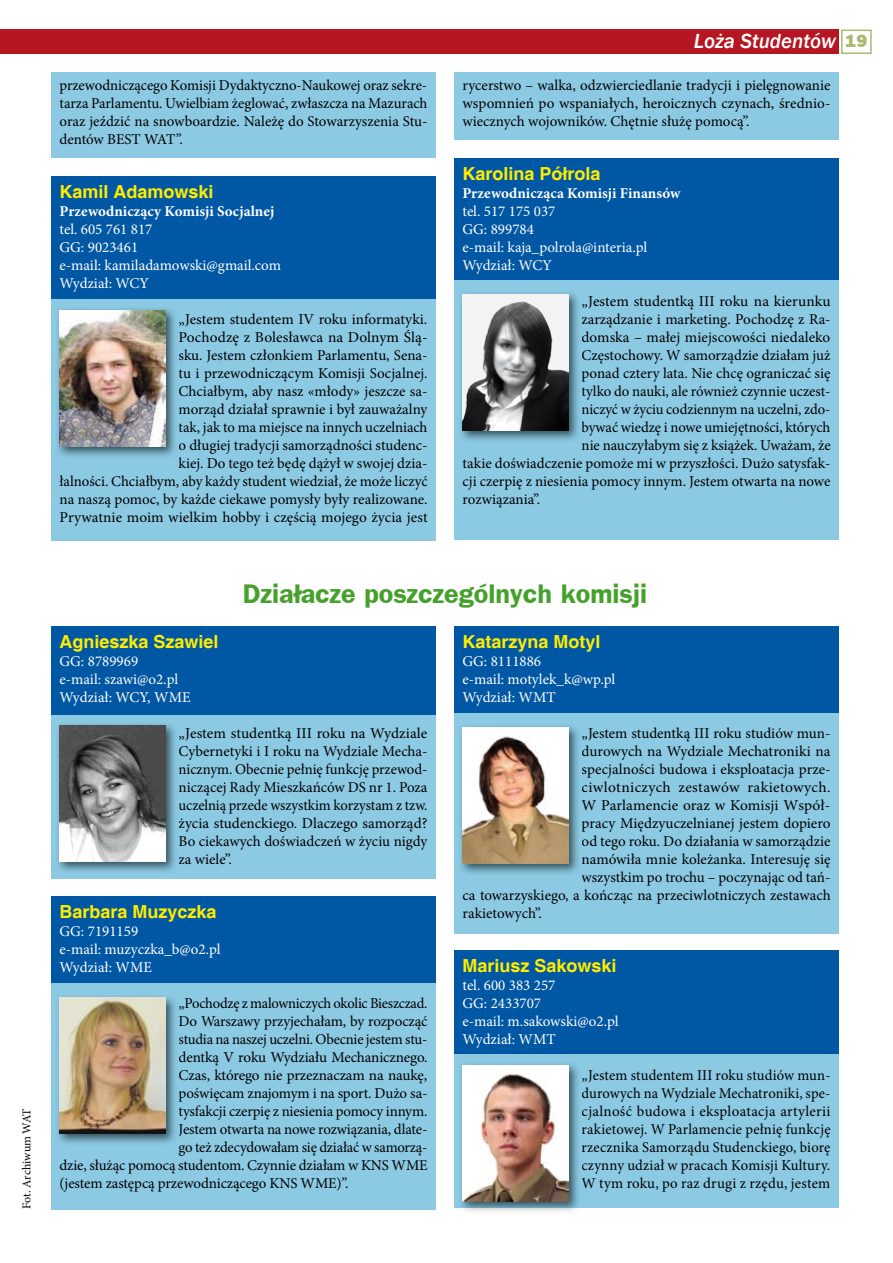
<style>
.page{position:relative;width:893px;height:1263px;background:#fff}
.page>*{position:absolute;margin:0;border:0;box-sizing:border-box;transform-origin:0 0}
.t1{font:700 27px "Frankfurt Gothic";color:#45a12b}
.t2{font:italic 500 21px "Franklin Gothic";color:#fff}
.t3{font:700 18px "Helvetica";color:#ffed00}
.t4{font:15px/18px "Minion Pro";color:#000;text-align:justify}
.t5{font:15px/18px "Minion Pro";color:#fff}
.t6{font:700 15px "Minion Pro";letter-spacing:-.005em;color:#fff}
.t7{font:15px "Minion Pro";letter-spacing:.025em;color:#000}
.t8{font:12px "Minion Pro";letter-spacing:-.01em;color:#000}
.s1{font-family:"Frankfurt Gothic";font-weight:800;font-style:normal;font-size:18px;color:#aab970}
</style>
<div class="page">
<div style="left:51px;top:626px;width:385px;height:35px;background:#0057a3"></div>
<div style="left:51px;top:644px;width:385px;height:35px;background:#0057a3"></div>
<div style="left:51px;top:662px;width:385px;height:35px;background:#0057a3"></div>
<div style="left:51px;top:680px;width:385px;height:35px;background:#0057a3"></div>
<div style="left:51px;top:715px;width:385px;height:163px;background:#8ccae4"></div>
<div style="left:51px;top:896px;width:385px;height:35px;background:#0057a3"></div>
<div style="left:51px;top:914px;width:385px;height:35px;background:#0057a3"></div>
<div style="left:51px;top:932px;width:385px;height:35px;background:#0057a3"></div>
<div style="left:51px;top:950px;width:385px;height:35px;background:#0057a3"></div>
<div style="left:51px;top:983px;width:385px;height:227px;background:#8ccae4"></div>
<div style="left:454px;top:626px;width:385px;height:35px;background:#0057a3"></div>
<div style="left:454px;top:644px;width:385px;height:35px;background:#0057a3"></div>
<div style="left:454px;top:662px;width:385px;height:35px;background:#0057a3"></div>
<div style="left:454px;top:680px;width:385px;height:35px;background:#0057a3"></div>
<div style="left:454px;top:713px;width:385px;height:221px;background:#8ccae4"></div>
<div style="left:454px;top:950px;width:385px;height:35px;background:#0057a3"></div>
<div style="left:454px;top:968px;width:385px;height:35px;background:#0057a3"></div>
<div style="left:454px;top:986px;width:385px;height:35px;background:#0057a3"></div>
<div style="left:454px;top:1004px;width:385px;height:35px;background:#0057a3"></div>
<div style="left:454px;top:1022px;width:385px;height:35px;background:#0057a3"></div>
<div style="left:454px;top:1055px;width:385px;height:153px;background:#8ccae4"></div>
<div style="left:51px;top:72px;width:385px;height:86px;background:#8ccae4"></div>
<div style="left:51px;top:176px;width:385px;height:35px;background:#0057a3"></div>
<div style="left:51px;top:194px;width:385px;height:35px;background:#0057a3"></div>
<div style="left:51px;top:212px;width:385px;height:35px;background:#0057a3"></div>
<div style="left:51px;top:230px;width:385px;height:35px;background:#0057a3"></div>
<div style="left:51px;top:248px;width:385px;height:35px;background:#0057a3"></div>
<div style="left:51px;top:266px;width:385px;height:35px;background:#0057a3"></div>
<div style="left:51px;top:299px;width:385px;height:242px;background:#8ccae4"></div>
<div style="left:454px;top:72px;width:385px;height:68px;background:#8ccae4"></div>
<div style="left:454px;top:158px;width:385px;height:35px;background:#0057a3"></div>
<div style="left:454px;top:176px;width:385px;height:35px;background:#0057a3"></div>
<div style="left:454px;top:194px;width:385px;height:35px;background:#0057a3"></div>
<div style="left:454px;top:212px;width:385px;height:35px;background:#0057a3"></div>
<div style="left:454px;top:230px;width:385px;height:35px;background:#0057a3"></div>
<div style="left:454px;top:248px;width:385px;height:35px;background:#0057a3"></div>
<div style="left:454px;top:280px;width:385px;height:260px;background:#8ccae4"></div>
<img style="left:58px;top:309px;width:117px;height:148px">
<img style="left:60px;top:310px;width:106px;height:136px">
<img style="left:58px;top:997px;width:117px;height:147px">
<img style="left:60px;top:998px;width:106px;height:136px">
<img style="left:461px;top:726px;width:117px;height:148px">
<img style="left:462px;top:727px;width:107px;height:136px">
<img style="left:461px;top:1064px;width:117px;height:148px">
<img style="left:462px;top:1065px;width:107px;height:136px">
<img style="left:461px;top:293px;width:117px;height:148px">
<img style="left:462px;top:294px;width:107px;height:137px">
<img style="left:58px;top:724px;width:117px;height:148px">
<img style="left:60px;top:725px;width:106px;height:136px">
<svg style="left:841px;top:30px;width:31px;height:24px"></svg>
<div style="left:0;top:30px;width:839px;height:24px;background:#b51621"></div>
<p class="t8" style="left:19px;top:1209px;width:102px;rotate:-90deg">Fot. Archiwum WAT</p>
<p class="t4" style="left:60px;top:76px;width:369px">przewodniczącego Komisji Dydaktyczno-Naukowej oraz sekre&shy;tarza Parlamentu. Uwielbiam żeglować, zwłaszcza na Mazurach oraz jeździć na snowboardzie. Należę do Stowarzyszenia Stu&shy;dentów BEST WAT”.</p>
<p class="t3" style="left:60px;top:181px;width:156px">Kamil Adamowski</p>
<p class="t6" style="left:60px;top:201px;width:217px">Przewodniczący Komisji Socjalnej</p>
<p class="t5" style="left:60px;top:220px;width:223px">tel. 605 761 817<br>GG: 9023461<br>e-mail: kamiladamowski@gmail.com<br>Wydział: WCY</p>
<p class="t4" style="left:60px;top:310px;width:370px;text-align:right">„Jestem studentem IV roku informatyki.<br>Pochodzę z Bolesławca na Dolnym Ślą-<br>sku. Jestem członkiem Parlamentu, Sena-<br>tu i przewodniczącym Komisji Socjalnej.<br>Chciałbym, aby nasz «młody» jeszcze sa-<br>morząd działał sprawnie i był zauważalny<br>tak, jak to ma miejsce na innych uczelniach<br>o długiej tradycji samorządności studenc-<br>kiej. Do tego też będę dążył w swojej dzia-<br>łalności. Chciałbym, aby każdy student wiedział, że może liczyć na naszą pomoc, by każde ciekawe pomysły były realizowane.<br>Prywatnie moim wielkim hobby i częścią mojego życia jest</p>
<h2 class="t2" style="left:694px;top:28px;width:175px">Loża Studentów <span class="s1">19</span></h2>
<p class="t4" style="left:462px;top:76px;width:369px">rycerstwo – walka, odzwierciedlanie tradycji i pielęgnowanie wspomnień po wspaniałych, heroicznych czynach, średnio&shy;wiecznych wojowników. Chętnie służę pomocą”.</p>
<p class="t3" style="left:462px;top:163px;width:140px">Karolina Półrola</p>
<p class="t6" style="left:462px;top:183px;width:220px">Przewodnicząca Komisji Finansów</p>
<p class="t5" style="left:462px;top:202px;width:186px">tel. 517 175 037<br>GG: 899784<br>e-mail: kaja_polrola@interia.pl<br>Wydział: WCY</p>
<p class="t4" style="left:582px;top:292px;width:250px">„Jestem studentką III roku na kierunku</p>
<p class="t4" style="left:582px;top:310px;width:251px">zarządzanie i marketing. Pochodzę z Ra-</p>
<p class="t4" style="left:582px;top:328px;width:250px">domska – małej miejscowości niedaleko</p>
<p class="t4" style="left:582px;top:346px;width:250px">Częstochowy. W samorządzie działam już</p>
<p class="t4" style="left:582px;top:364px;width:250px">ponad cztery lata. Nie chcę ograniczać się</p>
<p class="t4" style="left:582px;top:382px;width:250px">tylko do nauki, ale również czynnie uczest-</p>
<p class="t4" style="left:582px;top:400px;width:250px">niczyć w życiu codziennym na uczelni, zdo-</p>
<p class="t4" style="left:582px;top:418px;width:250px">bywać wiedzę i nowe umiejętności, których</p>
<p class="t4" style="left:582px;top:436px;width:251px">nie nauczyłabym się z książek. Uważam, że</p>
<p class="t4" style="left:462px;top:454px;width:369px">takie doświadczenie pomoże mi w przyszłości. Dużo satysfak-</p>
<p class="t4" style="left:462px;top:472px;width:369px">cji czerpię z niesienia pomocy innym. Jestem otwarta na nowe</p>
<p class="t4" style="left:462px;top:490px;width:79px">rozwiązania”.</p>
<h1 class="t1" style="left:243px;top:578px;width:406px">Działacze poszczególnych komisji</h1>
<p class="t3" style="left:60px;top:631px;width:161px">Agnieszka Szawiel</p>
<p class="t5" style="left:60px;top:652px;width:133px">GG: 8789969<br>e-mail: szawi@o2.pl<br>Wydział: WCY, WME</p>
<p class="t4" style="left:179px;top:724px;width:251px">„Jestem studentką III roku na Wydziale Cybernetyki i I roku na Wydziale Mecha&shy;nicznym. Obecnie pełnię funkcję przewod&shy;niczącej Rady Mieszkańców DS nr 1. Poza uczelnią przede wszystkim korzystam z tzw. życia studenckiego. Dlaczego samorząd?<br>Bo ciekawych doświadczeń w życiu nigdy za wiele”.</p>
<p class="t3" style="left:60px;top:901px;width:159px">Barbara Muzyczka</p>
<p class="t5" style="left:60px;top:922px;width:163px">GG: 7191159<br>e-mail: muzyczka_b@o2.pl<br>Wydział: WME</p>
<p class="t4" style="left:179px;top:994px;width:250px">„Pochodzę z malowniczych okolic Bieszczad.</p>
<p class="t4" style="left:179px;top:1012px;width:250px">Do Warszawy przyjechałam, by rozpocząć</p>
<p class="t4" style="left:179px;top:1030px;width:250px">studia na naszej uczelni. Obecnie jestem stu-</p>
<p class="t4" style="left:179px;top:1048px;width:250px">dentką V roku Wydziału Mechanicznego.</p>
<p class="t4" style="left:179px;top:1066px;width:250px">Czas, którego nie przeznaczam na naukę,</p>
<p class="t4" style="left:179px;top:1084px;width:250px">poświęcam znajomym i na sport. Dużo sa-</p>
<p class="t4" style="left:179px;top:1102px;width:250px">tysfakcji czerpię z niesienia pomocy innym.</p>
<p class="t4" style="left:179px;top:1120px;width:250px">Jestem otwarta na nowe rozwiązania, dlate-</p>
<p class="t4" style="left:179px;top:1138px;width:250px">go też zdecydowałam się działać w samorzą-</p>
<p class="t4" style="left:60px;top:1156px;width:370px">dzie, służąc pomocą studentom. Czynnie działam w KNS WME</p>
<p class="t4" style="left:60px;top:1174px;width:290px">(jestem zastępcą przewodniczącego KNS WME)”.</p>
<p class="t3" style="left:462px;top:631px;width:140px">Katarzyna Motyl</p>
<p class="t5" style="left:462px;top:652px;width:154px">GG: 8111886<br>e-mail: motylek_k@wp.pl<br>Wydział: WMT</p>
<p class="t4" style="left:582px;top:724px;width:250px">„Jestem studentką III roku studiów mun-</p>
<p class="t4" style="left:582px;top:742px;width:250px">durowych na Wydziale Mechatroniki na</p>
<p class="t4" style="left:582px;top:760px;width:250px">specjalności budowa i eksploatacja prze-</p>
<p class="t7" style="left:582px;top:777px;width:250px">ciwlotniczych zestawów rakietowych.</p>
<p class="t4" style="left:582px;top:796px;width:250px">W Parlamencie oraz w Komisji Współ-</p>
<p class="t4" style="left:582px;top:814px;width:251px">pracy Międzyuczelnianej jestem dopiero</p>
<p class="t4" style="left:582px;top:832px;width:250px">od tego roku. Do działania w samorządzie</p>
<p class="t4" style="left:582px;top:850px;width:251px">namówiła mnie koleżanka. Interesuję się</p>
<p class="t4" style="left:582px;top:868px;width:250px">wszystkim po trochu – poczynając od tań-</p>
<p class="t4" style="left:462px;top:886px;width:370px">ca towarzyskiego, a kończąc na przeciwlotniczych zestawach</p>
<p class="t4" style="left:462px;top:904px;width:81px">rakietowych”.</p>
<p class="t3" style="left:462px;top:955px;width:156px">Mariusz Sakowski</p>
<p class="t5" style="left:462px;top:976px;width:158px">tel. 600 383 257<br>GG: 2433707<br>e-mail: m.sakowski@o2.pl<br>Wydział: WMT</p>
<p class="t4" style="left:582px;top:1066px;width:251px">„Jestem studentem III roku studiów mun&shy;durowych na Wydziale Mechatroniki, spe&shy;cjalność budowa i eksploatacja artylerii rakietowej. W Parlamencie pełnię funkcję rzecznika Samorządu Studenckiego, biorę czynny udział w pracach Komisji Kultury.<br>W tym roku, po raz drugi z rzędu, jestem</p>
</div>
